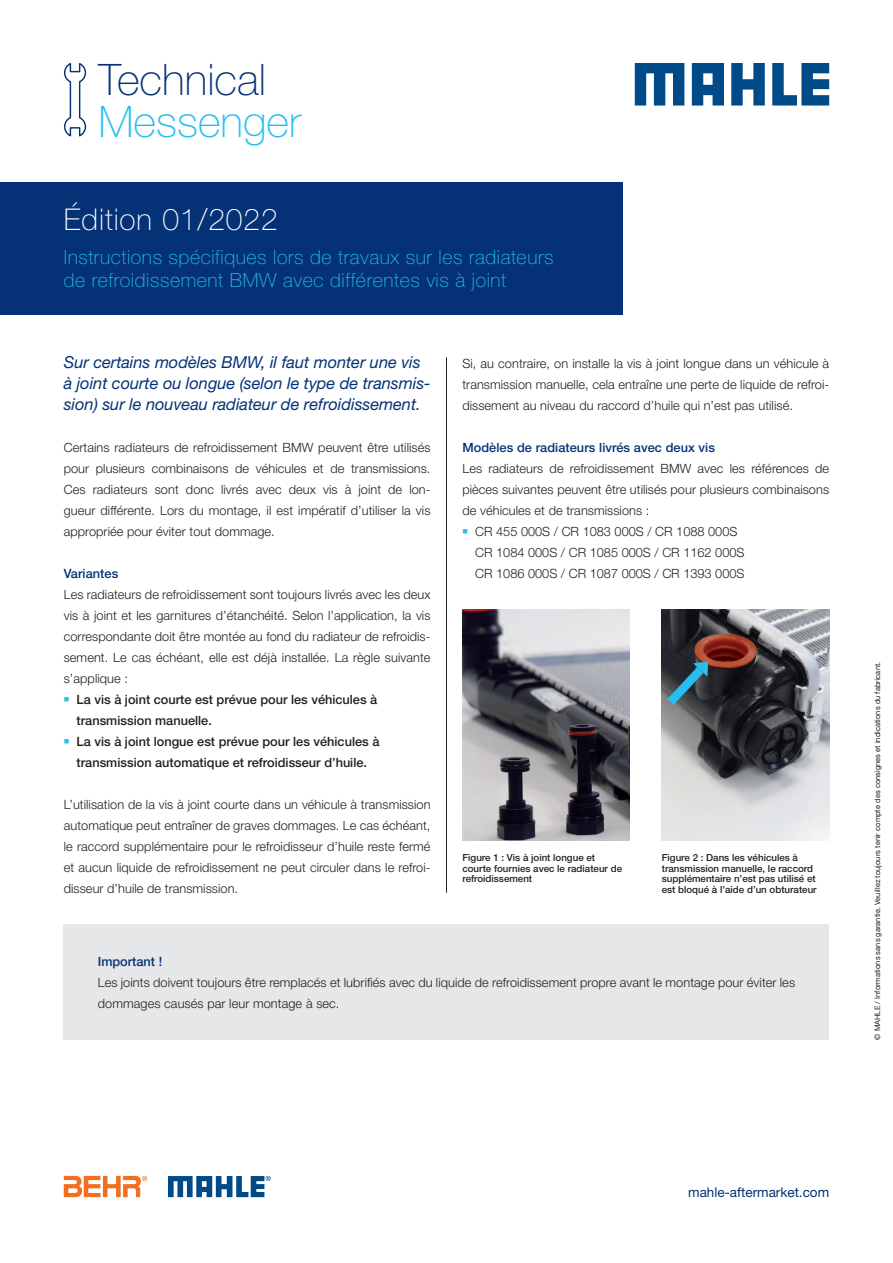
<style>
.page{position:relative;width:893px;height:1263px;background:#fff}
.page>*{position:absolute;margin:0;border:0;box-sizing:border-box;transform-origin:0 0}
.t1{font:100 43.5px "Helvetica Neue LT Pro";color:#053276}
.t2{font:100 43.5px "Helvetica Neue LT Pro";color:#26bff0}
.t3{font:100 30px "Helvetica Neue LT Pro";letter-spacing:.03em;color:#fff}
.t4{font:100 19.5px/23.4px "Helvetica Neue LT Pro";letter-spacing:.03em;color:#26bff0}
.t5{font:italic 16.5px/21px "Helvetica Neue LT Pro";letter-spacing:-.005em;color:#053276}
.t6{font:13.5px "Helvetica Neue LT Pro";color:#053276}
.t7{font:300 12.75px/21px "Helvetica Neue LT Pro";letter-spacing:.005em;color:#231f20;text-align:justify}
.t8{font:500 12.75px/21px "Helvetica Neue LT Pro";color:#231f20}
.t9{font:500 12.75px "Helvetica Neue LT Pro";letter-spacing:.005em;color:#053276}
.t10{font:500 9.75px/10.5px "Helvetica Neue LT Pro";color:#231f20}
.t11{font:7.5px "Helvetica Neue LT Com";letter-spacing:.005em;color:#231f20}
.s1{color:#26bff0}
</style>
<div class="page">
<svg style="left:64px;top:63px;width:23px;height:74px"></svg>
<div style="left:64px;top:924px;width:765px;height:116px;background:#e6e7e9"></div>
<div style="left:0;top:183px;width:622px;height:132px;background:#053276"></div>
<svg style="left:168px;top:1176px;width:103px;height:21px"></svg>
<svg style="left:64px;top:1175px;width:83px;height:22px"></svg>
<hr style="left:446px;top:357px;width:1px;height:536px;background:#231f20">
<img style="left:462px;top:609px;width:168px;height:231px">
<img style="left:662px;top:609px;width:167px;height:231px">
<svg style="left:667px;top:662px;width:41px;height:43px;background:#325d6c"></svg>
<svg style="left:635px;top:63px;width:49px;height:43px"></svg>
<svg style="left:731px;top:63px;width:34px;height:43px"></svg>
<svg style="left:772px;top:63px;width:57px;height:43px"></svg>
<svg style="left:692px;top:63px;width:32px;height:43px"></svg>
<h1 class="t1" style="left:98px;top:53px;width:169px">Technical</h1>
<h1 class="t2" style="left:98px;top:95px;width:204px">Messenger</h1>
<h2 class="t3" style="left:64px;top:201px;width:216px">Édition 01/2022</h2>
<h3 class="t4" style="left:64px;top:245px;width:491px">Instructions spécifiques lors de travaux sur les radiateurs de refroidissement BMW avec différentes vis à joint</h3>
<p class="t5" style="left:64px;top:351px;width:368px">Sur certains modèles BMW, il faut monter une vis à joint courte ou longue (selon le type de transmis&shy;sion) sur le nouveau radiateur de refroidissement.</p>
<p class="t7" style="left:64px;top:436px;width:368px">Certains radiateurs de refroidissement BMW peuvent être utilisés pour plusieurs combinaisons de véhicules et de transmissions.<br>Ces radiateurs sont donc livrés avec deux vis à joint de lon&shy;gueur différente. Lors du montage, il est impératif d’utiliser la vis appropriée pour éviter tout dommage.</p>
<p class="t9" style="left:64px;top:565px;width:56px">Variantes</p>
<p class="t7" style="left:64px;top:583px;width:368px">Les radiateurs de refroidissement sont toujours livrés avec les deux vis à joint et les garnitures d’étanchéité. Selon l’application, la vis correspondante doit être montée au fond du radiateur de refroidis&shy;sement. Le cas échéant, elle est déjà installée. La règle suivante s’applique :</p>
<p class="t8" style="left:77px;top:688px;width:302px;text-indent:-13px"><span class="s1">■</span> La vis à joint courte est prévue pour les véhicules à transmission manuelle.</p>
<p class="t8" style="left:64px;top:730px;width:317px;text-align:center"><span class="s1">■</span> La vis à joint longue est prévue pour les véhicules à transmission automatique et refroidisseur d’huile.</p>
<p class="t7" style="left:64px;top:793px;width:368px">L’utilisation de la vis à joint courte dans un véhicule à transmission automatique peut entraîner de graves dommages. Le cas échéant, le raccord supplémentaire pour le refroidisseur d’huile reste fermé et aucun liquide de refroidissement ne peut circuler dans le refroi&shy;disseur d’huile de transmission.</p>
<p class="t7" style="left:462px;top:352px;width:368px">Si, au contraire, on installe la vis à joint longue dans un véhicule à transmission manuelle, cela entraîne une perte de liquide de refroi&shy;dissement au niveau du raccord d’huile qui n’est pas utilisé.</p>
<p class="t9" style="left:462px;top:439px;width:254px">Modèles de radiateurs livrés avec deux vis</p>
<p class="t7" style="left:462px;top:457px;width:368px">Les radiateurs de refroidissement BMW avec les références de pièces suivantes peuvent être utilisés pour plusieurs combinaisons de véhicules et de transmissions :</p>
<p class="t7" style="left:475px;top:520px;width:271px;text-align:left;text-indent:-13px"><span class="s1">■</span> CR 455 000S / CR 1083 000S / CR 1088 000S<br>CR 1084 000S / CR 1085 000S / CR 1162 000S<br>CR 1086 000S / CR 1087 000S / CR 1393 000S</p>
<p class="t10" style="left:462px;top:852px;width:161px">Figure 1 : Vis à joint longue et courte fournies avec le radiateur de refroidissement</p>
<p class="t10" style="left:662px;top:852px;width:156px">Figure 2 : Dans les véhicules à transmission manuelle, le raccord supplémentaire n’est pas utilisé et est bloqué à l’aide d’un obturateur</p>
<p class="t9" style="left:98px;top:954px;width:66px">Important !</p>
<p class="t7" style="left:98px;top:972px;width:699px">Les joints doivent toujours être remplacés et lubrifiés avec du liquide de refroidissement propre avant le montage pour éviter les dommages causés par leur montage à sec.</p>
<p class="t11" style="left:873px;top:1040px;width:379px;rotate:-90deg">© MAHLE / Informations sans garantie. Veuillez toujours tenir compte des consignes et indications du fabricant.</p>
<p class="t6" style="left:688px;top:1184px;width:143px">mahle-aftermarket.com</p>
</div>
